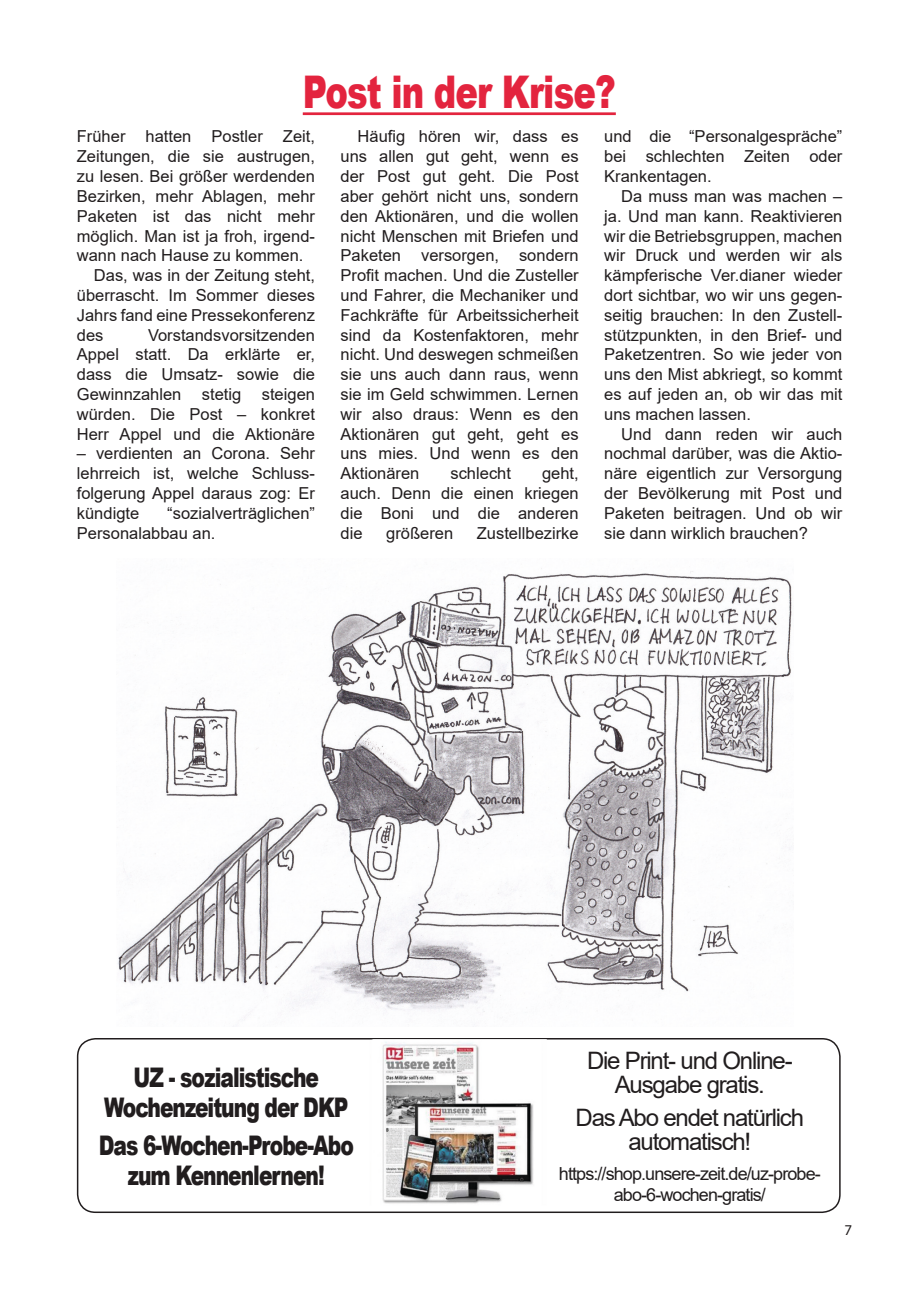
<style>
.page{position:relative;width:919px;height:1289px;background:#fff}
.page>*{position:absolute;margin:0;border:0;box-sizing:border-box;transform-origin:0 0}
.t1{font:900 45px "Arial";letter-spacing:-.025em;color:#e3243e;scale:.75 1}
.t2{font:900 27px/30px "Arial";letter-spacing:-.05em;color:#211d1e;text-align:center;scale:.75 1}
.t3{font:24px/24px "Arial";letter-spacing:-.05em;color:#211d1e;text-align:center}
.t4{font:18px/21px "Arial";letter-spacing:-.05em;color:#211d1e;text-align:center}
.t5{font:16.5px/19.8px "Arial";color:#211d1e;text-align:justify}
.t6{font:15px "Myriad Pro";color:#211d1e}
</style>
<div class="page">
<hr style="left:303px;top:112px;width:312px;height:3px;background:#e3243e">
<div style="left:77px;top:1037px;width:763px;height:175px;border:2px solid #211d1e;border-radius:18px"></div>
<img style="left:369px;top:1039px;width:177px;height:165px">
<img style="left:118px;top:568px;width:674px;height:452px">
<p class="t1" style="left:303px;top:59px;width:419px">Post in der Krise?</p>
<p class="t5" style="left:77px;top:127px;width:240px">Früher hatten Postler Zeit, Zeitungen, die sie austrugen, zu lesen. Bei größer werdenden Bezirken, mehr Ablagen, mehr Paketen ist das nicht mehr möglich. Man ist ja froh, irgend&shy;wann nach Hause zu kommen.</p>
<p class="t5" style="left:77px;top:265px;width:240px;text-indent:17px">Das, was in der Zeitung steht, überrascht. Im Sommer dieses Jahrs fand eine Pressekonferenz des</p>
<p class="t5" style="left:77px;top:325px;width:240px;text-indent:71px">Vorstandsvorsitzenden Appel statt. Da erklärte er, dass die Umsatz- sowie die Gewinnzahlen stetig steigen würden. Die Post – konkret Herr Appel und die Aktionäre</p>
<p class="t5" style="left:77px;top:443px;width:240px">– verdienten an Corona. Sehr lehrreich ist, welche Schluss&shy;folgerung Appel daraus zog: Er kündigte</p>
<p class="t5" style="left:77px;top:503px;width:239px;text-indent:90px">“sozialverträglichen”<br>Personalabbau an.</p>
<p class="t5" style="left:340px;top:127px;width:240px;text-indent:17px">Häufig hören wir, dass es uns allen gut geht, wenn es der Post gut geht. Die Post aber gehört nicht uns, sondern den Aktionären, und die wollen nicht Menschen mit Briefen und Paketen versorgen, sondern Profit machen. Und die Zusteller und Fahrer, die Mechaniker und Fachkräfte für Arbeitssicherheit sind da Kostenfaktoren, mehr nicht. Und deswegen schmeißen sie uns auch dann raus, wenn sie im Geld schwimmen. Lernen wir also draus: Wenn es den Aktionären gut geht, geht es uns mies. Und wenn es den Aktionären</p>
<p class="t5" style="left:340px;top:463px;width:239px;text-indent:201px">geht, auch. Denn die einen kriegen die Boni und die anderen die</p>
<p class="t5" style="left:450px;top:463px;width:62px">schlecht</p>
<p class="t5" style="left:386px;top:523px;width:68px">größeren</p>
<p class="t5" style="left:477px;top:523px;width:103px">Zustellbezirke</p>
<p class="t5" style="left:604px;top:127px;width:240px">und die “Personalgespräche” bei schlechten Zeiten oder Krankentagen.</p>
<p class="t5" style="left:604px;top:186px;width:240px;text-indent:17px">Da muss man was machen – ja. Und man kann. Reaktivieren wir die Betriebsgruppen, machen wir Druck und werden wir als kämpferische Ver.dianer wieder dort sichtbar, wo wir uns gegen&shy;seitig brauchen: In den Zustell&shy;stützpunkten, in den Brief- und Paketzentren. So wie jeder von uns den Mist abkriegt, so kommt es auf jeden an, ob wir das mit uns machen lassen.</p>
<p class="t5" style="left:604px;top:424px;width:239px;text-indent:17px">Und dann reden wir auch nochmal darüber, was die Aktio&shy;näre eigentlich zur Versorgung der Bevölkerung mit Post und Paketen beitragen. Und ob wir sie dann wirklich brauchen?</p>
<p class="t2" style="left:104px;top:1061px;width:327px">UZ - sozialistische<br>Wochenzeitung der DKP</p>
<p class="t2" style="left:99px;top:1129px;width:341px">Das 6-Wochen-Probe-Abo zum Kennenlernen!</p>
<p class="t3" style="left:587px;top:1048px;width:206px">Die Print- und Online-<br>Ausgabe gratis.</p>
<p class="t3" style="left:575px;top:1105px;width:230px">Das Abo endet natürlich automatisch!</p>
<p class="t4" style="left:559px;top:1162px;width:262px">https://shop.unsere-zeit.de/uz-probe&shy;abo-6-wochen-gratis/</p>
<p class="t6" style="left:844px;top:1220px;width:9px">7</p>
</div>
